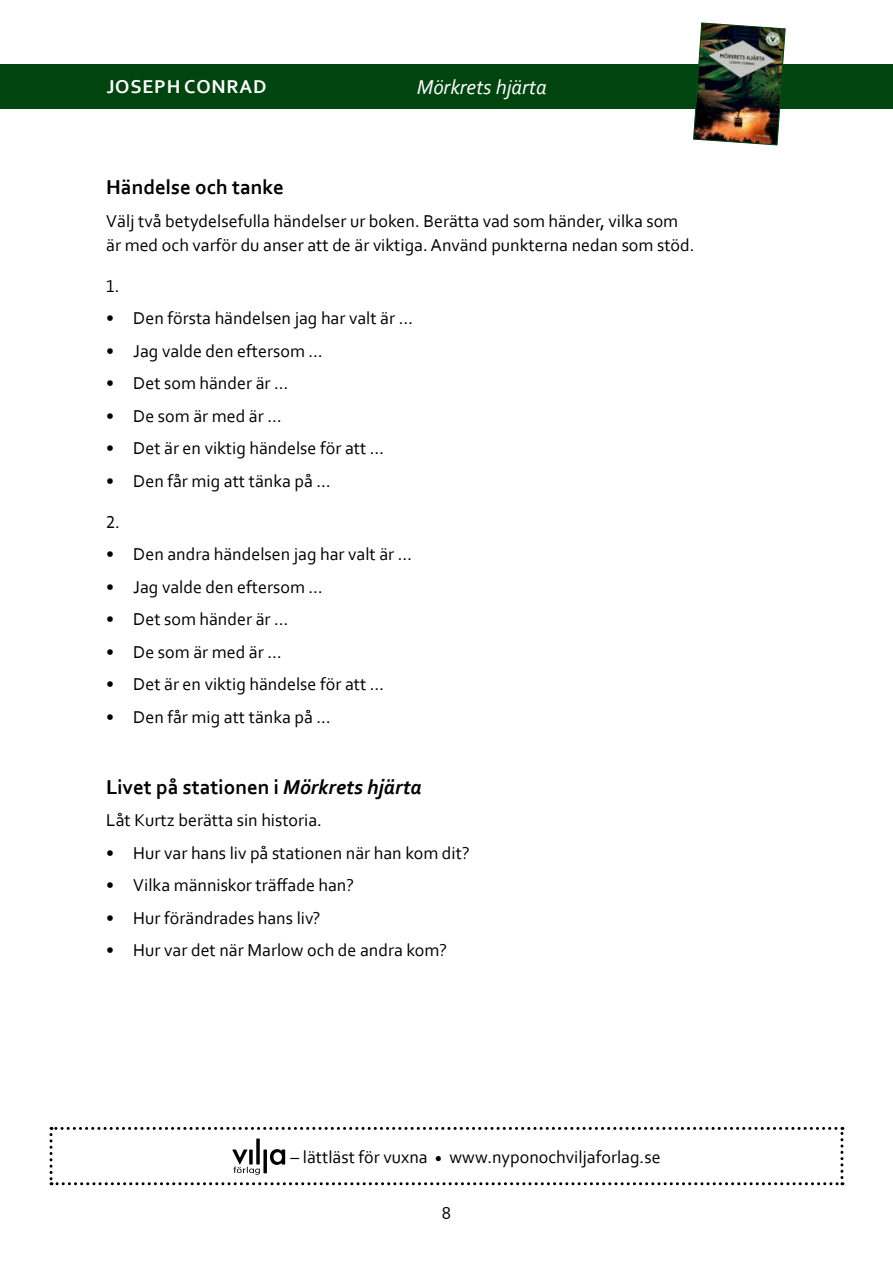
<style>
.page{position:relative;width:893px;height:1263px;background:#fff}
.page>*{position:absolute;margin:0;border:0;box-sizing:border-box;transform-origin:0 0}
.t1{font:700 21px "Corbel";color:#000}
.t2{font:italic 21px "Corbel";color:#fff}
.t3{font:700 19.5px "Corbel";letter-spacing:.04em;color:#fff}
.t4{font:18px/24px "Corbel";color:#000}
.s1{font-style:italic}
</style>
<div class="page">
<div style="left:0;top:64px;width:893px;height:44px;background:#004410"></div>
<img style="left:693px;top:23px;width:92px;height:122px">
<svg style="left:50px;top:1127px;width:793px;height:58px"></svg>
<p class="t3" style="left:107px;top:75px;width:161px">JOSEPH CONRAD</p>
<p class="t2" style="left:417px;top:74px;width:131px">Mörkrets hjärta</p>
<p class="t1" style="left:106px;top:174px;width:179px">Händelse och tanke</p>
<p class="t4" style="left:106px;top:208px;width:590px">Välj två betydelsefulla händelser ur boken. Berätta vad som händer, vilka som är med och varför du anser att de är viktiga. Använd punkterna nedan som stöd.</p>
<p class="t4" style="left:106px;top:273px;width:15px">1.</p>
<p class="t4" style="left:106px;top:306px;width:308px">• Den första händelsen jag har valt är …</p>
<p class="t4" style="left:106px;top:338px;width:218px">• Jag valde den eftersom …</p>
<p class="t4" style="left:106px;top:371px;width:184px">• Det som händer är …</p>
<p class="t4" style="left:106px;top:403px;width:177px">• De som är med är …</p>
<p class="t4" style="left:106px;top:436px;width:279px">• Det är en viktig händelse för att …</p>
<p class="t4" style="left:106px;top:468px;width:226px">• Den får mig att tänka på …</p>
<p class="t4" style="left:106px;top:509px;width:15px">2.</p>
<p class="t4" style="left:106px;top:542px;width:307px">• Den andra händelsen jag har valt är …</p>
<p class="t4" style="left:106px;top:574px;width:218px">• Jag valde den eftersom …</p>
<p class="t4" style="left:106px;top:607px;width:184px">• Det som händer är …</p>
<p class="t4" style="left:106px;top:639px;width:177px">• De som är med är …</p>
<p class="t4" style="left:106px;top:672px;width:279px">• Det är en viktig händelse för att …</p>
<p class="t4" style="left:106px;top:704px;width:226px">• Den får mig att tänka på …</p>
<p class="t1" style="left:106px;top:774px;width:317px">Livet på stationen i <span class="s1">Mörkrets hjärta</span></p>
<p class="t4" style="left:106px;top:808px;width:217px">Låt Kurtz berätta sin historia.</p>
<p class="t4" style="left:106px;top:840px;width:365px">• Hur var hans liv på stationen när han kom dit?</p>
<p class="t4" style="left:106px;top:873px;width:249px">• Vilka människor träffade han?</p>
<p class="t4" style="left:106px;top:905px;width:216px">• Hur förändrades hans liv?</p>
<p class="t4" style="left:106px;top:938px;width:342px">• Hur var det när Marlow och de andra kom?</p>
<p class="t4" style="left:291px;top:1144px;width:372px">– lättläst för vuxna <sub>•</sub> www.nyponochviljaforlag.se</p>
<p class="t4" style="left:442px;top:1200px;width:11px">8</p>
</div>
